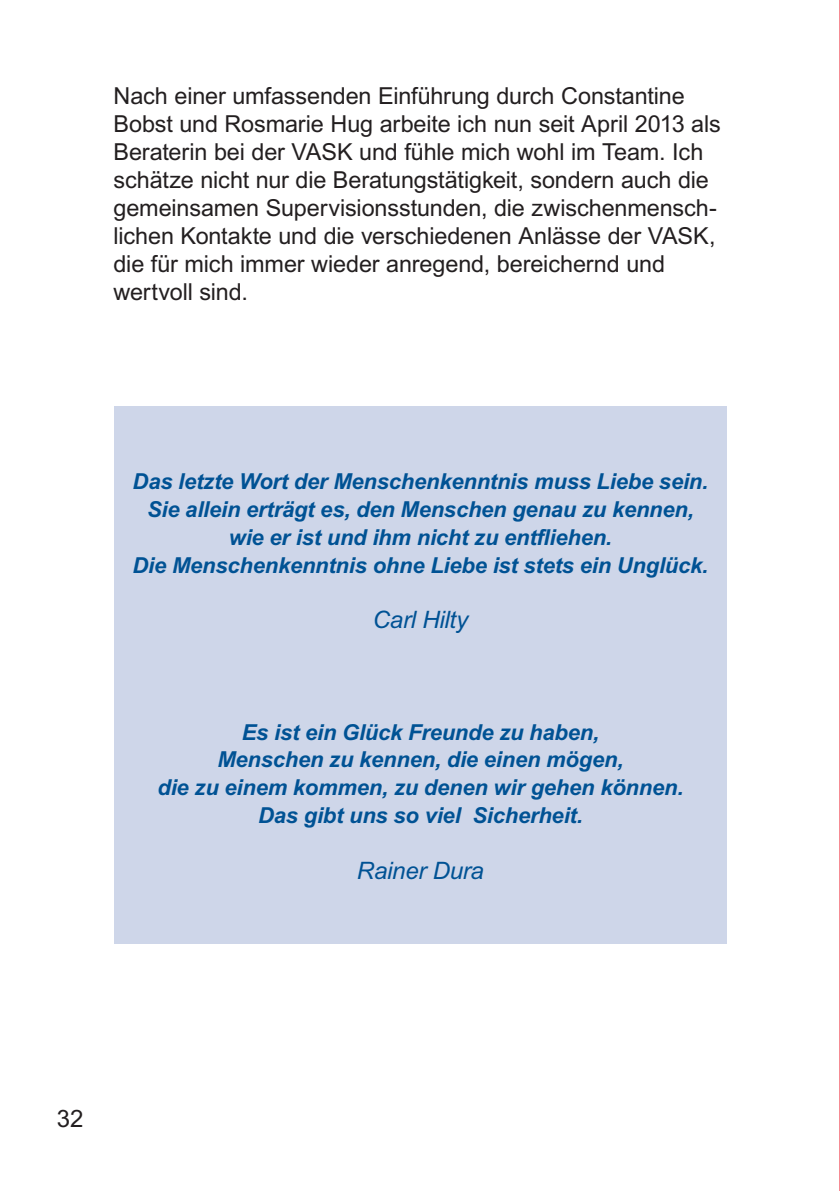
<style>
.page{position:relative;width:840px;height:1191px;background:#fff}
.page>*{position:absolute;margin:0;border:0;box-sizing:border-box;transform-origin:0 0}
.t1{font:italic 24px "Arial";letter-spacing:-.01em;color:#005294}
.t2{font:24px "Arial";color:#231f20}
.t3{font:23.4px/28px "Arial";letter-spacing:-.005em;color:#231f20}
.t4{font:italic 700 22px/27.8px "Arial";letter-spacing:-.01em;color:#005294;text-align:center}
</style>
<div class="page">
<hr style="left:839px;top:0;width:1px;height:1191px;background:#ee1b2c">
<div style="left:114px;top:406px;width:612px;height:538px;background:#ced6e9"></div>
<p class="t3" style="left:113px;top:81px;width:608px">Nach einer umfassenden Einführung durch Constantine Bobst und Rosmarie Hug arbeite ich nun seit April 2013 als Beraterin bei der VASK und fühle mich wohl im Team. Ich schätze nicht nur die Beratungstätigkeit, sondern auch die gemeinsamen Supervisionsstunden, die zwischenmensch&shy;lichen Kontakte und die verschiedenen Anlässe der VASK, die für mich immer wieder anregend, bereichernd und wertvoll sind.</p>
<p class="t4" style="left:132px;top:468px;width:577px">Das letzte Wort der Menschenkenntnis muss Liebe sein.<br>Sie allein erträgt es, den Menschen genau zu kennen, wie er ist und ihm nicht zu entfliehen.<br>Die Menschenkenntnis ohne Liebe ist stets ein Unglück.</p>
<p class="t1" style="left:372px;top:606px;width:97px">Carl Hilty</p>
<p class="t4" style="left:157px;top:718px;width:527px">Es ist ein Glück Freunde zu haben,<br>Menschen zu kennen, die einen mögen,<br>die zu einem kommen, zu denen wir gehen können.<br>Das gibt uns so viel Sicherheit.</p>
<p class="t1" style="left:357px;top:856px;width:128px">Rainer Dura</p>
<p class="t2" style="left:57px;top:1104px;width:28px">32</p>
</div>
